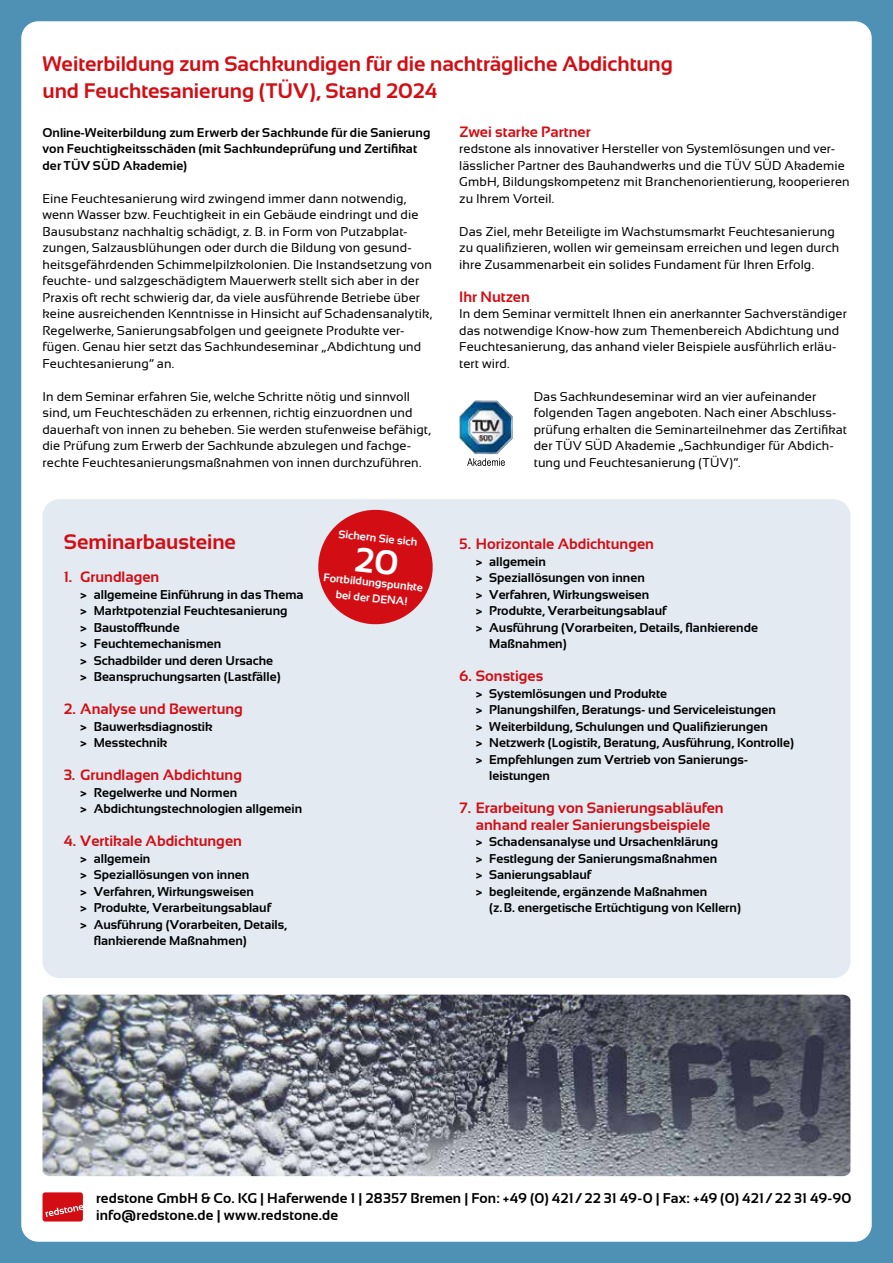
<style>
.page{position:relative;width:893px;height:1263px;background:#4e91b5}
.page>*{position:absolute;margin:0;border:0;box-sizing:border-box;transform-origin:0 0}
.t1{font:700 21px/27px "Sansation";letter-spacing:-.005em;color:#d20d13}
.t2{font:700 15px/16.5px "Sansation";color:#d20d13;text-align:center}
.t3{font:700 14.1px/17px "Sansation";letter-spacing:.01em;color:#000}
.t4{font:12.75px/16.5px "Sansation";letter-spacing:.01em;color:#000}
.t5{font:700 12.75px/16.5px "Sansation";color:#000}
.t6{font:700 11.25px "Sansation";color:#fff}
</style>
<div class="page">
<div style="left:21px;top:21px;width:851px;height:1221px;background:#fff;border-radius:17px"></div>
<div style="left:43px;top:499px;width:807px;height:479px;background:#e3eaf2;border-radius:17px"></div>
<img style="left:459px;top:401px;width:54px;height:53px">
<svg style="left:467px;top:458px;width:38px;height:8px"></svg>
<img style="left:43px;top:995px;width:807px;height:181px">
<div style="left:43px;top:1192px;width:40px;height:29px;background:#d20d13;border-radius:3px"></div>
<svg style="left:45px;top:1205px;width:38px;height:12px"></svg>
<svg style="left:318px;top:509px;width:115px;height:116px"></svg>
<h1 class="t1" style="left:43px;top:50px;width:632px">Weiterbildung zum Sachkundigen für die nachträgliche Abdichtung und Feuchtesanierung (TÜV), Stand 2024</h1>
<p class="t2" style="left:459px;top:123px;width:133px">Zwei starke Partner</p>
<p class="t4" style="left:459px;top:140px;width:392px">redstone als innovativer Hersteller von Systemlösungen und ver&shy;lässlicher Partner des Bauhandwerks und die TÜV SÜD Akademie GmbH, Bildungskompetenz mit Branchenorientierung, kooperieren zu Ihrem Vorteil.</p>
<p class="t4" style="left:459px;top:223px;width:382px">Das Ziel, mehr Beteiligte im Wachstumsmarkt Feuchtesanierung zu qualifizieren, wollen wir gemeinsam erreichen und legen durch ihre Zusammenarbeit ein solides Fundament für Ihren Erfolg.</p>
<p class="t2" style="left:459px;top:288px;width:72px">Ihr Nutzen</p>
<p class="t4" style="left:459px;top:305px;width:389px">In dem Seminar vermittelt Ihnen ein anerkannter Sachverständiger das notwendige Know-how zum Themenbereich Abdichtung und Feuchtesanierung, das anhand vieler Beispiele ausführlich erläu&shy;tert wird.</p>
<p class="t4" style="left:534px;top:388px;width:315px">Das Sachkundeseminar wird an vier aufeinander folgenden Tagen angeboten. Nach einer Abschluss&shy;prüfung erhalten die Seminarteilnehmer das Zertifikat der TÜV SÜD Akademie „Sachkundiger für Abdich&shy;tung und Feuchtesanierung (TÜV)“.</p>
<p class="t5" style="left:43px;top:124px;width:389px">Online-Weiterbildung zum Erwerb der Sachkunde für die Sanierung von Feuchtigkeitsschäden (mit Sachkundeprüfung und Zertifikat der TÜV SÜD Akademie)</p>
<p class="t4" style="left:43px;top:190px;width:391px">Eine Feuchtesanierung wird zwingend immer dann notwendig, wenn Wasser bzw. Feuchtigkeit in ein Gebäude eindringt und die Bausubstanz nachhaltig schädigt, z. B. in Form von Putzabplat&shy;zungen, Salzausblühungen oder durch die Bildung von gesund&shy;heitsgefährdenden Schimmelpilzkolonien. Die Instandsetzung von feuchte- und salzgeschädigtem Mauerwerk stellt sich aber in der Praxis oft recht schwierig dar, da viele ausführende Betriebe über keine ausreichenden Kenntnisse in Hinsicht auf Schadensanalytik, Regelwerke, Sanierungsabfolgen und geeignete Produkte ver&shy;fügen. Genau hier setzt das Sachkundeseminar „Abdichtung und Feuchtesanierung“ an.</p>
<p class="t4" style="left:43px;top:388px;width:390px">In dem Seminar erfahren Sie, welche Schritte nötig und sinnvoll sind, um Feuchteschäden zu erkennen, richtig einzuordnen und dauerhaft von innen zu beheben. Sie werden stufenweise befähigt, die Prüfung zum Erwerb der Sachkunde abzulegen und fachge&shy;rechte Feuchtesanierungsmaßnahmen von innen durchzuführen.</p>
<h1 class="t1" style="left:64px;top:528px;width:174px">Seminarbausteine</h1>
<p class="t2" style="left:64px;top:569px;width:97px">1. Grundlagen</p>
<p class="t5" style="left:80px;top:586px;width:225px">&gt; allgemeine Einführung in das Thema &gt; Marktpotenzial Feuchtesanierung<br>&gt; Baustoffkunde<br>&gt; Feuchtemechanismen<br>&gt; Schadbilder und deren Ursache<br>&gt; Beanspruchungsarten (Lastfälle)</p>
<p class="t2" style="left:64px;top:701px;width:181px">2. Analyse und Bewertung</p>
<p class="t5" style="left:80px;top:718px;width:134px">&gt; Bauwerksdiagnostik &gt; Messtechnik</p>
<p class="t2" style="left:64px;top:767px;width:180px">3. Grundlagen Abdichtung</p>
<p class="t5" style="left:80px;top:784px;width:223px">&gt; Regelwerke und Normen<br>&gt; Abdichtungstechnologien allgemein</p>
<p class="t2" style="left:64px;top:833px;width:180px">4. Vertikale Abdichtungen</p>
<p class="t5" style="left:80px;top:850px;width:72px">&gt; allgemein</p>
<p class="t5" style="left:80px;top:866px;width:171px">&gt; Speziallösungen von innen</p>
<p class="t5" style="left:80px;top:883px;width:175px">&gt; Verfahren, Wirkungsweisen</p>
<p class="t5" style="left:80px;top:899px;width:192px">&gt; Produkte, Verarbeitungsablauf</p>
<p class="t5" style="left:80px;top:916px;width:208px">&gt; Ausführung (Vorarbeiten, Details,</p>
<p class="t5" style="left:94px;top:932px;width:155px">flankierende Maßnahmen)</p>
<p class="t6" style="left:339px;top:527px;width:81px;rotate:6deg">Sichern Sie sich</p>
<p class="t6" style="left:324px;top:571px;width:102px;rotate:6deg">Fortbildungspunkte</p>
<p class="t6" style="left:336px;top:588px;width:74px;rotate:6deg">bei der DENA!</p>
<p class="t2" style="left:459px;top:536px;width:196px">5. Horizontale Abdichtungen</p>
<p class="t5" style="left:476px;top:553px;width:72px">&gt; allgemein</p>
<p class="t5" style="left:476px;top:569px;width:171px">&gt; Speziallösungen von innen</p>
<p class="t5" style="left:476px;top:586px;width:175px">&gt; Verfahren, Wirkungsweisen</p>
<p class="t5" style="left:476px;top:602px;width:192px">&gt; Produkte, Verarbeitungsablauf</p>
<p class="t5" style="left:476px;top:619px;width:284px">&gt; Ausführung (Vorarbeiten, Details, flankierende</p>
<p class="t5" style="left:489px;top:635px;width:79px">Maßnahmen)</p>
<p class="t2" style="left:459px;top:668px;width:85px">6. Sonstiges</p>
<p class="t5" style="left:476px;top:685px;width:193px">&gt; Systemlösungen und Produkte</p>
<p class="t5" style="left:476px;top:701px;width:302px">&gt; Planungshilfen, Beratungs- und Serviceleistungen</p>
<p class="t5" style="left:476px;top:718px;width:294px">&gt; Weiterbildung, Schulungen und Qualifizierungen</p>
<p class="t5" style="left:476px;top:734px;width:320px">&gt; Netzwerk (Logistik, Beratung, Ausführung, Kontrolle)</p>
<p class="t5" style="left:476px;top:751px;width:274px">&gt; Empfehlungen zum Vertrieb von Sanierungs-</p>
<p class="t5" style="left:489px;top:767px;width:62px">leistungen</p>
<p class="t2" style="left:459px;top:800px;width:266px">7. Erarbeitung von Sanierungsabläufen anhand realer Sanierungsbeispiele</p>
<p class="t5" style="left:476px;top:833px;width:244px">&gt; Schadensanalyse und Ursachenklärung</p>
<p class="t5" style="left:476px;top:850px;width:243px">&gt; Festlegung der Sanierungsmaßnahmen</p>
<p class="t5" style="left:476px;top:866px;width:117px">&gt; Sanierungsablauf</p>
<p class="t5" style="left:476px;top:883px;width:233px">&gt; begleitende, ergänzende Maßnahmen</p>
<p class="t5" style="left:489px;top:899px;width:253px">(z.B. energetische Ertüchtigung von Kellern)</p>
<p class="t3" style="left:96px;top:1190px;width:757px">redstone GmbH &amp; Co. KG | Haferwende 1 | 28357 Bremen | Fon: +49 (0) 421/22 31 49-0 | Fax: +49 (0) 421/22 31 49-90 info@redstone.de | www.redstone.de</p>
</div>
